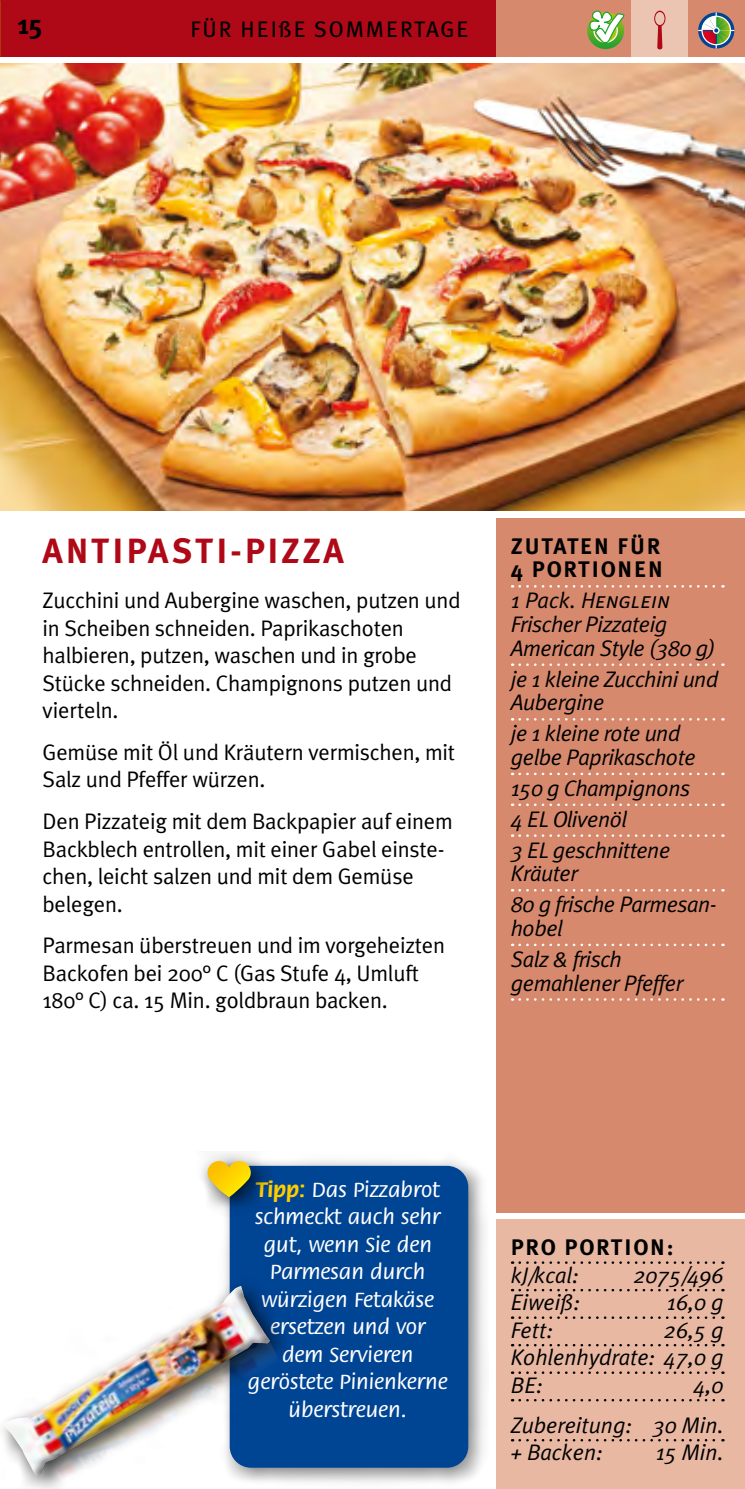
<style>
.page{position:relative;width:745px;height:1489px;background:#fff}
.page>*{position:absolute;margin:0;border:0;box-sizing:border-box;transform-origin:0 0}
.t1{font:700 35px "Meta Plus";letter-spacing:.08em;color:#af0917}
.t2{font:700 27.5px "Meta Plus";color:#000}
.t3{font:22.5px/27.5px "Meta Plus Normal";letter-spacing:-.01em;color:#000}
.t4{font:italic 22.5px/30.8px "Meta Plus Normal";letter-spacing:-.02em;color:#000}
.t5{font:500 22.5px/27.5px "Flora";color:#fff;text-align:center}
.t6{font:700 22.5px/23.8px "Meta Plus";letter-spacing:.08em;color:#000}
.t7{font:italic 22.5px/40px "Meta Plus Normal";color:#000;text-align:right}
.t8{font:22.5px "Meta Plus";letter-spacing:.08em;color:#000}
.t9{font:italic 22.5px "Meta Plus Normal Caps";color:#000}
.s1{font-family:"Meta Plus Normal"}
.s2{font-weight:700;color:#fecc00}
</style>
<div class="page">
<div style="left:0;top:0;width:744px;height:57px;background:#af0917"></div>
<div style="left:496px;top:0;width:248px;height:57px;background:#d7896d"></div>
<img style="left:1px;top:64px;width:743px;height:446px">
<img style="left:0;top:64px;width:1px;height:446px">
<div style="left:496px;top:517px;width:248px;height:695px;background:#d7896d"></div>
<div style="left:496px;top:1219px;width:248px;height:269px;background:#e8b8a3"></div>
<svg style="left:519px;top:1261px;width:204px;height:2px"></svg>
<svg style="left:519px;top:1288px;width:204px;height:3px"></svg>
<svg style="left:519px;top:1316px;width:204px;height:2px"></svg>
<svg style="left:519px;top:1344px;width:204px;height:2px"></svg>
<svg style="left:519px;top:1371px;width:204px;height:2px"></svg>
<svg style="left:519px;top:1399px;width:204px;height:2px"></svg>
<svg style="left:519px;top:1439px;width:204px;height:2px"></svg>
<div style="left:631px;top:0;width:56px;height:57px;background:#ecc4b2"></div>
<svg style="left:519px;top:585px;width:204px;height:2px"></svg>
<svg style="left:519px;top:663px;width:204px;height:3px"></svg>
<svg style="left:519px;top:718px;width:204px;height:2px"></svg>
<svg style="left:519px;top:772px;width:204px;height:3px"></svg>
<svg style="left:519px;top:803px;width:204px;height:3px"></svg>
<svg style="left:519px;top:834px;width:204px;height:2px"></svg>
<svg style="left:519px;top:889px;width:204px;height:2px"></svg>
<svg style="left:519px;top:943px;width:204px;height:3px"></svg>
<svg style="left:519px;top:998px;width:204px;height:2px"></svg>
<svg style="left:654px;top:11px;width:11px;height:38px"></svg>
<div style="left:218px;top:1154px;width:270px;height:333px;background:#000;opacity:.5"></div>
<div style="left:229px;top:1165px;width:239px;height:302px;background:#004494;border-radius:21px"></div>
<div style="left:196px;top:1151px;width:75px;height:65px;background:#000;opacity:.8"></div>
<svg style="left:207px;top:1160px;width:43px;height:37px;background:#d5bc36"></svg>
<div style="left:0;top:1276px;width:292px;height:212px;background:#000;opacity:.75"></div>
<img style="left:0;top:1276px;width:286px;height:212px">
<svg style="left:586px;top:12px;width:37px;height:37px"></svg>
<svg style="left:587px;top:10px;width:38px;height:35px"></svg>
<svg style="left:697px;top:12px;width:36px;height:37px"></svg>
<hr style="left:715px;top:12px;width:1px;height:37px;background:#fff">
<hr style="left:697px;top:30px;width:36px;height:1px;background:#fff">
<svg style="left:701px;top:16px;width:29px;height:29px"></svg>
<p class="t2" style="left:18px;top:8px;width:26px">15</p>
<p class="t8" style="left:190px;top:16px;width:279px">FÜR HEIßE SOMMERTAGE</p>
<h1 class="t1" style="left:43px;top:531px;width:302px">ANTIPASTI-PIZZA</h1>
<p class="t3" style="left:43px;top:586px;width:419px">Zucchini und Aubergine waschen, putzen und in Scheiben schneiden. Paprikaschoten halbieren, putzen, waschen und in grobe Stücke schneiden. Champignons putzen und vierteln.</p>
<p class="t3" style="left:43px;top:738px;width:414px">Gemüse mit Öl und Kräutern vermischen, mit<br>Salz und Pfeffer würzen.</p>
<p class="t3" style="left:43px;top:807px;width:411px">Den Pizzateig mit dem Backpapier auf einem Backblech entrollen, mit einer Gabel einste&shy;chen, leicht salzen und mit dem Gemüse belegen.</p>
<p class="t3" style="left:43px;top:931px;width:404px">Parmesan überstreuen und im vorgeheizten<br>Backofen bei 200° C (Gas Stufe 4, Umluft<br>180° C) ca. 15 Min. goldbraun backen.</p>
<p class="t6" style="left:510px;top:533px;width:153px">ZUTATEN FÜR<br>4 PORTIONEN</p>
<p class="t9" style="left:510px;top:587px;width:160px"><span class="s1">1 Pack.</span> Henglein</p>
<p class="t4" style="left:510px;top:612px;width:206px;line-height:23.8px">Frischer Pizzateig<br>American Style (380 g)</p>
<p class="t4" style="left:510px;top:666px;width:209px;line-height:23.8px">je 1 kleine Zucchini und<br>Aubergine</p>
<p class="t4" style="left:510px;top:721px;width:186px;line-height:23.8px">je 1 kleine rote und gelbe Paprikaschote</p>
<p class="t4" style="left:510px;top:772px;width:181px">150 g Champignons<br>4 EL Olivenöl<br>3 EL geschnittene</p>
<p class="t4" style="left:510px;top:857px;width:207px">Kräuter<br>80 g frische Parmesan-</p>
<p class="t4" style="left:510px;top:912px;width:112px">hobel<br>Salz &amp; frisch</p>
<p class="t4" style="left:510px;top:967px;width:174px">gemahlener Pfeffer</p>
<p class="t5" style="left:248px;top:1176px;width:201px"><span class="s2">Tipp:</span> Das Pizzabrot schmeckt auch sehr gut, wenn Sie den<br>Parmesan durch würzigen Fetakäse ersetzen und vor dem Servieren geröstete Pinienkerne überstreuen.</p>
<p class="t6" style="left:510px;top:1235px;width:164px">PRO PORTION:</p>
<p class="t4" style="left:510px;top:1258px;width:69px">kJ/kcal:</p>
<p class="t4" style="left:633px;top:1258px;width:92px">2075/496</p>
<p class="t4" style="left:510px;top:1286px;width:71px">Eiweiß:</p>
<p class="t4" style="left:666px;top:1286px;width:58px">16,0 g</p>
<p class="t4" style="left:510px;top:1313px;width:44px">Fett:</p>
<p class="t4" style="left:510px;top:1315px;width:214px;line-height:27.5px;text-align:justify;text-indent:153px">26,5 g Kohlenhydrate: 47,0 g BE:</p>
<p class="t7" style="left:510px;top:1364px;width:214px">4,0<br>Zubereitung: 30 Min.</p>
<p class="t4" style="left:510px;top:1436px;width:94px">+ Backen:</p>
<p class="t4" style="left:655px;top:1436px;width:69px">15 Min.</p>
</div>
